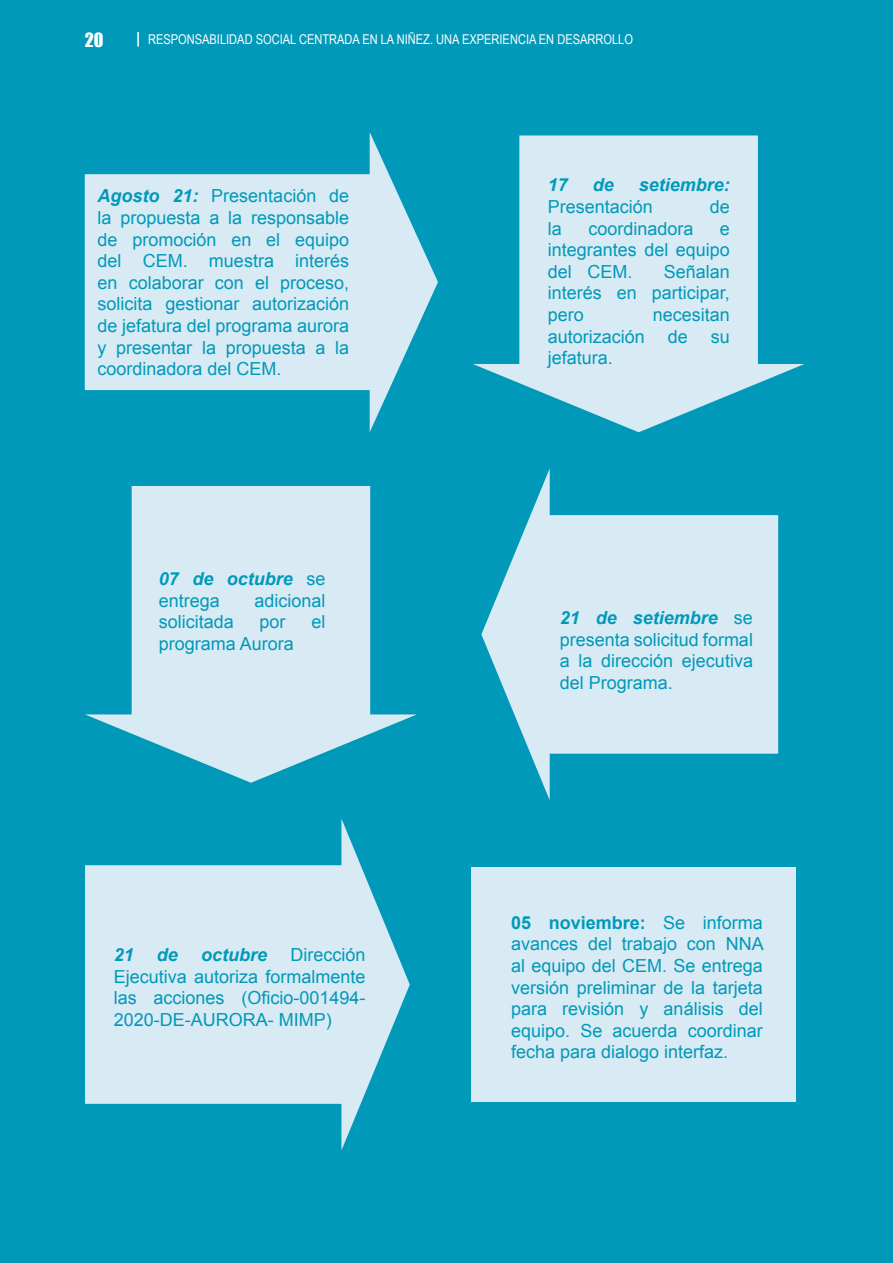
<style>
.page{position:relative;width:893px;height:1263px;background:#0099ba}
.page>*{position:absolute;margin:0;border:0;box-sizing:border-box;transform-origin:0 0}
.t1{font:18px/21.6px "Arial";color:#0099ba;text-align:justify}
.t2{font:italic 700 18px/21.6px "Arial";color:#0099ba}
.t3{font:18px "Impact";color:#fff}
.t4{font:13.5px "Arial Narrow";color:#fff}
.s1{font-weight:700;font-style:italic}
.s2{font-weight:400;font-style:normal}
.s3{font-weight:700}
</style>
<div class="page">
<svg style="left:85px;top:132px;width:353px;height:300px;fill:#d8eaf3"></svg>
<svg style="left:473px;top:135px;width:331px;height:297px;fill:#d8eaf3"></svg>
<svg style="left:481px;top:468px;width:297px;height:332px;fill:#d8eaf3"></svg>
<svg style="left:85px;top:819px;width:325px;height:331px;fill:#d8eaf3"></svg>
<svg style="left:85px;top:486px;width:332px;height:297px;fill:#d8eaf3"></svg>
<svg style="left:137px;top:32px;width:2px;height:15px"></svg>
<div style="left:471px;top:867px;width:325px;height:235px;background:#d8eaf3"></div>
<p class="t3" style="left:85px;top:26px;width:20px">20</p>
<p class="t4" style="left:148px;top:30px;width:486px">RESPONSABILIDAD SOCIAL CENTRADA EN LA NIÑEZ. UNA EXPERIENCIA EN DESARROLLO</p>
<p class="t1" style="left:98px;top:185px;width:253px"><span class="s1">Agosto 21:</span> Presentación de la propuesta a la responsable de promoción en el equipo del CEM. muestra interés en colaborar con el proceso, solicita gestionar autorización de jefatura del programa aurora y presentar la propuesta a la coordinadora del CEM.</p>
<p class="t2" style="left:159px;top:568px;width:168px">07 de octubre <span class="s2">se entrega</span></p>
<p class="t1" style="left:254px;top:590px;width:73px">adicional</p>
<p class="t1" style="left:159px;top:611px;width:77px">solicitada</p>
<p class="t1" style="left:260px;top:611px;width:28px">por</p>
<p class="t1" style="left:311px;top:611px;width:16px">el</p>
<p class="t1" style="left:159px;top:633px;width:137px">programa Aurora</p>
<p class="t1" style="left:114px;top:944px;width:253px;text-indent:177px">Dirección Ejecutiva autoriza formalmente las acciones (Oficio-001494- 2020-DE-AURORA- MIMP)</p>
<p class="t2" style="left:114px;top:945px;width:22px">21</p>
<p class="t2" style="left:157px;top:945px;width:23px">de</p>
<p class="t2" style="left:201px;top:945px;width:68px">octubre</p>
<p class="t2" style="left:548px;top:175px;width:22px">17</p>
<p class="t2" style="left:593px;top:175px;width:23px">de</p>
<p class="t2" style="left:639px;top:175px;width:93px">setiembre:</p>
<p class="t1" style="left:548px;top:196px;width:107px">Presentación</p>
<p class="t1" style="left:710px;top:196px;width:22px">de</p>
<p class="t1" style="left:548px;top:218px;width:16px">la</p>
<p class="t1" style="left:588px;top:218px;width:107px">coordinadora</p>
<p class="t1" style="left:548px;top:218px;width:183px;text-indent:172px">e integrantes del equipo del CEM.</p>
<p class="t1" style="left:548px;top:261px;width:183px;text-indent:116px">Señalan interés en participar, pero</p>
<p class="t1" style="left:653px;top:304px;width:79px">necesitan</p>
<p class="t1" style="left:548px;top:326px;width:99px">autorización</p>
<p class="t1" style="left:668px;top:326px;width:22px">de</p>
<p class="t1" style="left:711px;top:326px;width:21px">su</p>
<p class="t1" style="left:548px;top:347px;width:67px">jefatura.</p>
<p class="t1" style="left:560px;top:607px;width:195px"><span class="s1">21 de setiembre</span> se presenta solicitud formal a la dirección ejecutiva del Programa.</p>
<p class="t1" style="left:511px;top:912px;width:254px"><span class="s3">05 noviembre:</span> Se informa avances del trabajo con NNA al equipo del CEM. Se entrega versión preliminar de la tarjeta para revisión y análisis del equipo. Se acuerda coordinar fecha para dialogo interfaz.</p>
</div>
